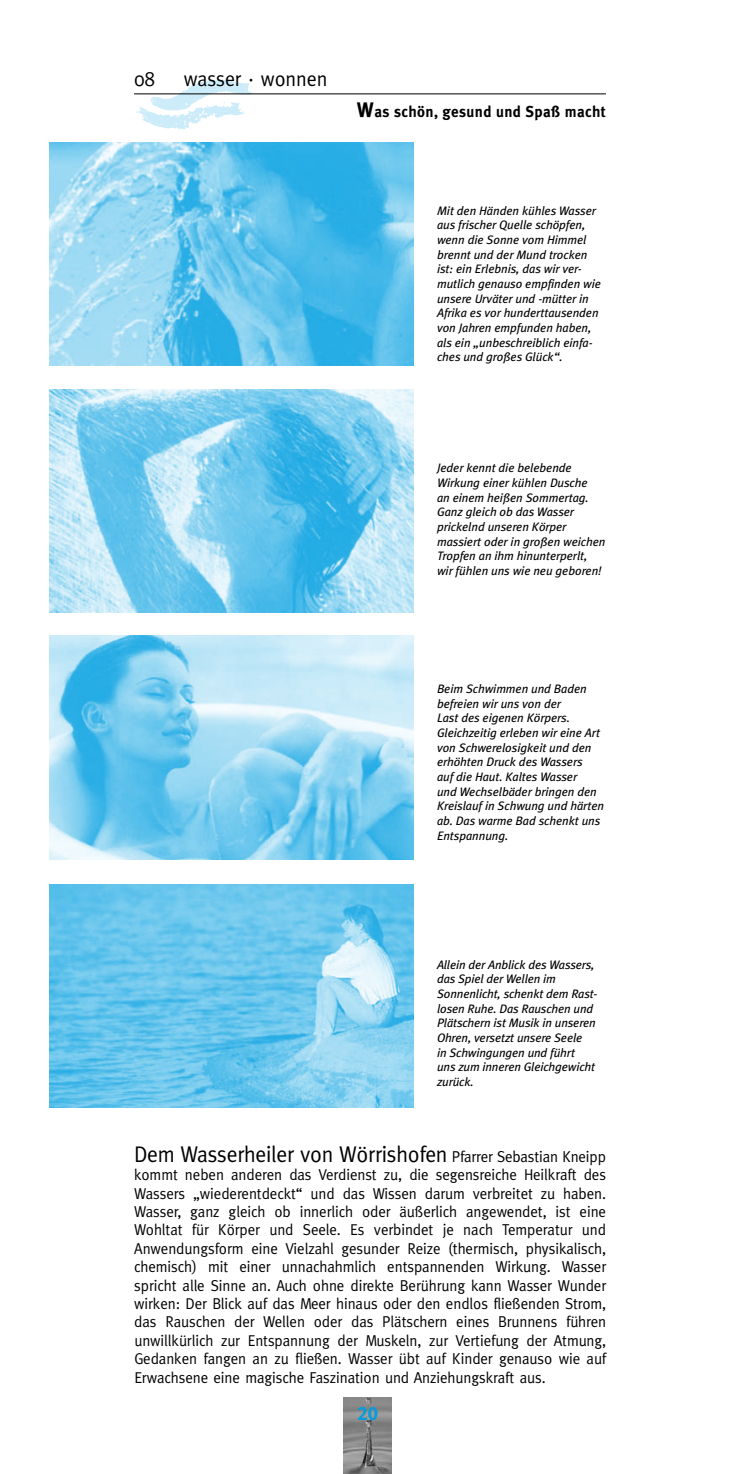
<style>
.page{position:relative;width:735px;height:1474px;background:#fff}
.page>*{position:absolute;margin:0;border:0;box-sizing:border-box;transform-origin:0 0}
.t1{font:22.75px "Meta";letter-spacing:-.01em;color:#000;scale:.95 1}
.t2{font:21px "Meta";letter-spacing:-.005em;color:#000;scale:.95 1}
.t3{font:19.25px "Meta Plus Bold Caps";color:#009ee0}
.t4{font:15.75px/18.4px "Meta";letter-spacing:-.005em;color:#000;text-align:justify;scale:.95 1}
.t5{font:700 15.75px "Meta Plus";letter-spacing:.025em;color:#000;scale:.95 1}
.t6{font:italic 12.25px/14.7px "Meta Plus";letter-spacing:-.005em;color:#000}
.s1{font-size:21px}
.s2{font-size:15.75px}
</style>
<div class="page">
<img style="left:134px;top:80px;width:121px;height:49px">
<hr style="left:134px;top:93px;width:471px;height:1px;background:#000">
<img style="left:343px;top:1397px;width:48px;height:76px">
<img style="left:50px;top:142px;width:363px;height:224px">
<img style="left:50px;top:389px;width:363px;height:223px">
<img style="left:50px;top:636px;width:363px;height:223px">
<img style="left:50px;top:884px;width:363px;height:223px">
<h2 class="t2" style="left:134px;top:67px;width:24px">08</h2>
<h2 class="t2" style="left:184px;top:67px;width:153px">wasser · wonnen</h2>
<p class="t5" style="left:356px;top:102px;width:263px"><span class="s1">W</span>as schön, gesund und Spaß macht</p>
<p class="t6" style="left:437px;top:203px;width:165px">Mit den Händen kühles Wasser aus frischer Quelle schöpfen, wenn die Sonne vom Himmel brennt und der Mund trocken ist: ein Erlebnis, das wir ver&shy;mutlich genauso empfinden wie unsere Urväter und -mütter in<br>Afrika es vor hunderttausenden von Jahren empfunden haben, als ein „unbeschreiblich einfa&shy;ches und großes Glück“.</p>
<p class="t6" style="left:437px;top:460px;width:170px">Jeder kennt die belebende<br>Wirkung einer kühlen Dusche<br>an einem heißen Sommertag.<br>Ganz gleich ob das Wasser prickelnd unseren Körper massiert oder in großen weichen<br>Tropfen an ihm hinunterperlt, wir fühlen uns wie neu geboren!</p>
<p class="t6" style="left:437px;top:681px;width:168px">Beim Schwimmen und Baden befreien wir uns von der<br>Last des eigenen Körpers.<br>Gleichzeitig erleben wir eine Art von Schwerelosigkeit und den erhöhten Druck des Wassers<br>auf die Haut. Kaltes Wasser<br>und Wechselbäder bringen den<br>Kreislauf in Schwung und härten ab. Das warme Bad schenkt uns<br>Entspannung.</p>
<p class="t6" style="left:437px;top:956px;width:161px">Allein der Anblick des Wassers, das Spiel der Wellen im<br>Sonnenlicht, schenkt dem Rast&shy;losen Ruhe. Das Rauschen und<br>Plätschern ist Musik in unseren<br>Ohren, versetzt unsere Seele<br>in Schwingungen und führt uns zum inneren Gleichgewicht zurück.</p>
<h1 class="t1" style="left:134px;top:1140px;width:498px">Dem Wasserheiler von Wörrishofen <span class="s2">Pfarrer Sebastian Kneipp</span></h1>
<p class="t4" style="left:134px;top:1165px;width:498px">kommt neben anderen das Verdienst zu, die segensreiche Heilkraft des Wassers „wiederentdeckt“ und das Wissen darum verbreitet zu haben.<br>Wasser, ganz gleich ob innerlich oder äußerlich angewendet, ist eine Wohltat für Körper und Seele. Es verbindet je nach Temperatur und Anwendungsform eine Vielzahl gesunder Reize (thermisch, physikalisch, chemisch) mit einer unnachahmlich entspannenden Wirkung. Wasser spricht alle Sinne an. Auch ohne direkte Berührung kann Wasser Wunder wirken: Der Blick auf das Meer hinaus oder den endlos fließenden Strom, das Rauschen der Wellen oder das Plätschern eines Brunnens führen unwillkürlich zur Entspannung der Muskeln, zur Vertiefung der Atmung, Gedanken fangen an zu fließen. Wasser übt auf Kinder genauso wie auf Erwachsene eine magische Faszination und Anziehungskraft aus.</p>
<h3 class="t3" style="left:357px;top:1402px;width:22px">20</h3>
</div>
